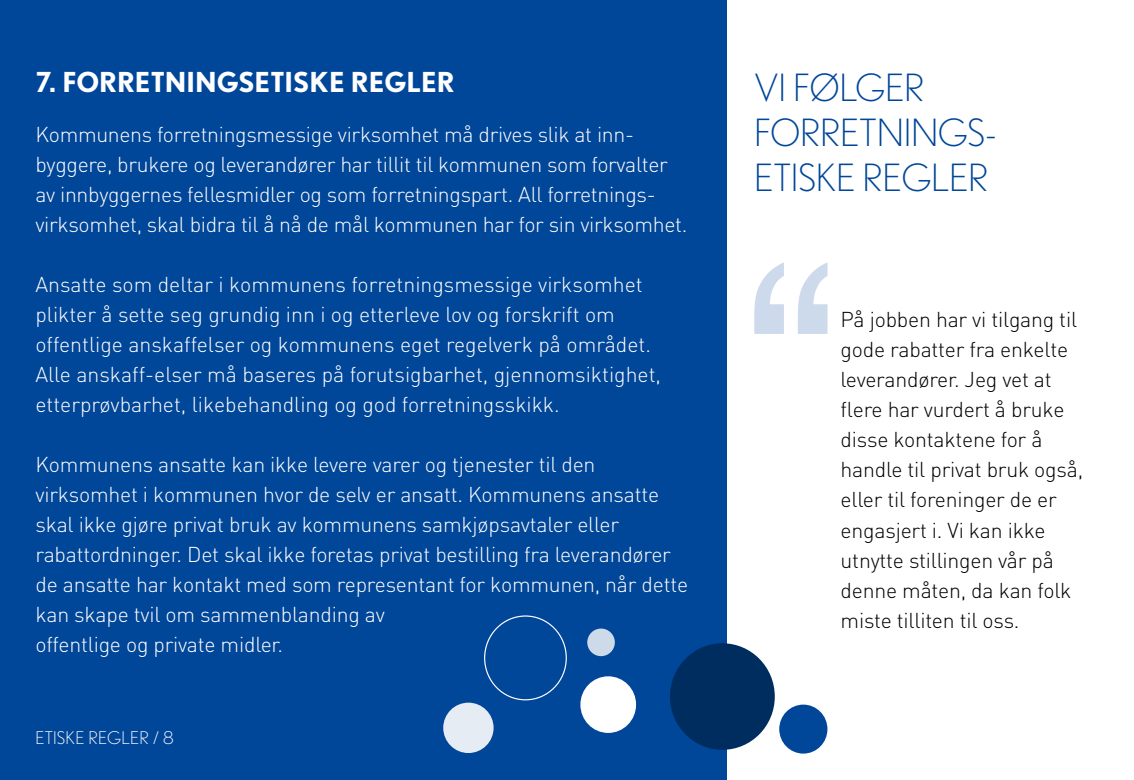
<style>
.page{position:relative;width:1134px;height:780px;background:#fff}
.page>*{position:absolute;margin:0;border:0;box-sizing:border-box;transform-origin:0 0}
.t1{font:300 37.5px/45px "Nobel";letter-spacing:-.01em;color:#004699}
.t2{font:700 27.5px "Nobel";color:#fff}
.t3{font:300 21.25px/30px "DIN Pro";letter-spacing:-.01em;color:#fff}
.t4{font:300 21.25px/30px "DIN Pro";letter-spacing:-.01em;color:#000}
.t5{font:300 17.5px "Nobel";letter-spacing:.01em;color:#fff}
</style>
<div class="page">
<div style="left:0;top:0;width:726px;height:780px;background:#004699"></div>
<svg style="left:754px;top:262px;width:73px;height:72px"></svg>
<div style="left:580px;top:676px;width:56px;height:56px;background:#fff;border-radius:50%"></div>
<div style="left:670px;top:643px;width:105px;height:106px;background:#002d5f;border-radius:50%"></div>
<div style="left:779px;top:704px;width:48px;height:49px;background:#004699;border-radius:50%"></div>
<div style="left:443px;top:702px;width:51px;height:51px;background:#e5ecf4;border-radius:50%"></div>
<div style="left:587px;top:628px;width:28px;height:28px;background:#ccdaea;border-radius:50%"></div>
<p class="t2" style="left:35px;top:66px;width:421px">7. FORRETNINGSETISKE REGLER</p>
<p class="t3" style="left:35px;top:118px;width:653px">Kommunens forretningsmessige virksomhet må drives slik at inn&shy;byggere, brukere og leverandører har tillit til kommunen som forvalter av innbyggernes fellesmidler og som forretningspart. All forretnings&shy;virksomhet, skal bidra til å nå de mål kommunen har for sin virksomhet.</p>
<p class="t3" style="left:35px;top:268px;width:627px">Ansatte som deltar i kommunens forretningsmessige virksomhet plikter å sette seg grundig inn i og etterleve lov og forskrift om offentlige anskaffelser og kommunens eget regelverk på området.<br>Alle anskaff-elser må baseres på forutsigbarhet, gjennomsiktighet, etterprøvbarhet, likebehandling og god forretningsskikk.</p>
<p class="t3" style="left:35px;top:448px;width:654px">Kommunens ansatte kan ikke levere varer og tjenester til den virksomhet i kommunen hvor de selv er ansatt. Kommunens ansatte skal ikke gjøre privat bruk av kommunens samkjøpsavtaler eller rabattordninger. Det skal ikke foretas privat bestilling fra leverandører de ansatte har kontakt med som representant for kommunen, når dette kan skape tvil om sammenblanding av<br>offentlige og private midler.</p>
<p class="t5" style="left:35px;top:728px;width:140px">ETISKE REGLER / 8</p>
<h1 class="t1" style="left:754px;top:64px;width:244px">VI FØLGER<br>FORRETNINGS-<br>ETISKE REGLER</h1>
<p class="t4" style="left:841px;top:304px;width:244px">På jobben har vi tilgang til gode rabatter fra enkelte leverandører. Jeg vet at flere har vurdert å bruke disse kontaktene for å handle til privat bruk også, eller til foreninger de er engasjert i. Vi kan ikke utnytte stillingen vår på denne måten, da kan folk miste tilliten til oss.</p>
</div>
